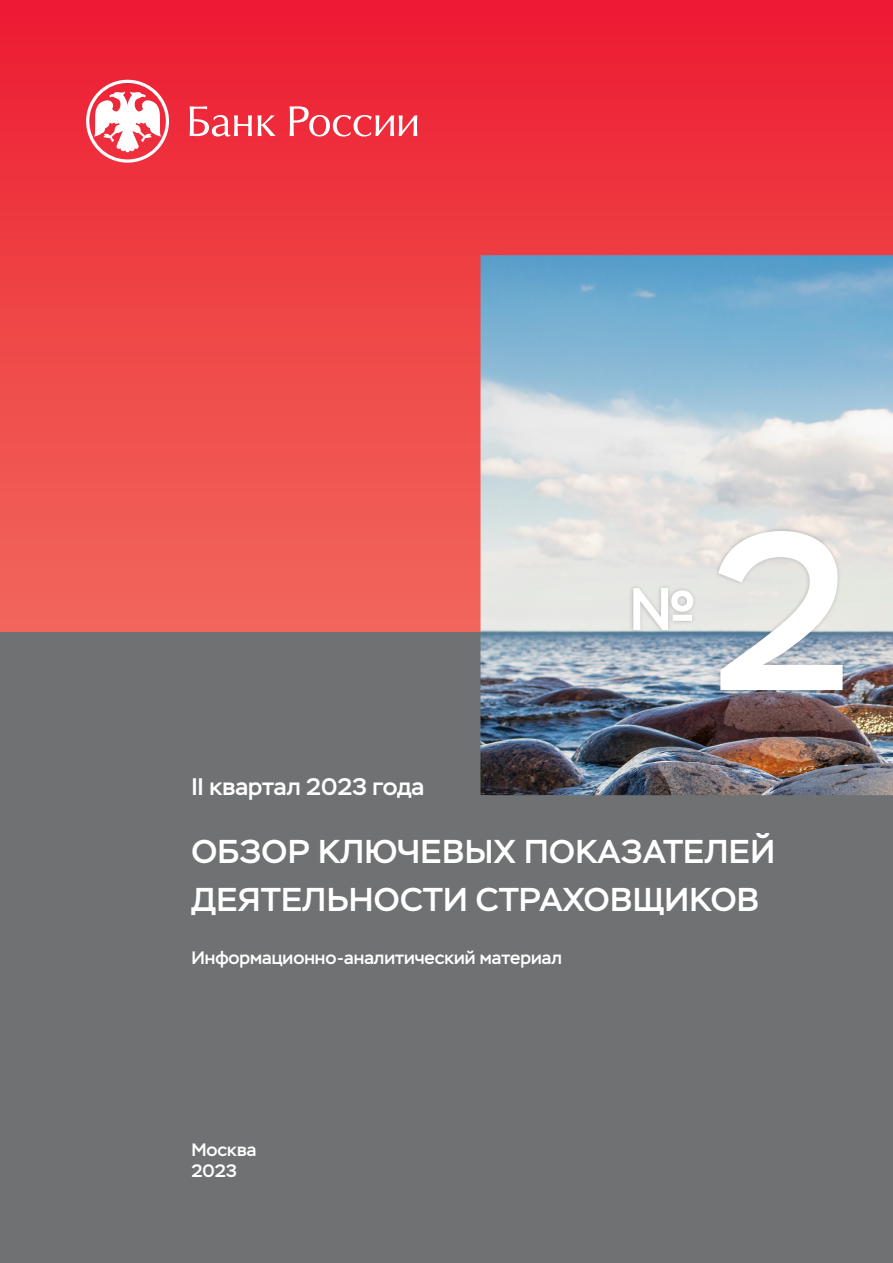
<style>
.page{position:relative;width:893px;height:1263px;background:#fff}
.page>*{position:absolute;margin:0;border:0;box-sizing:border-box;transform-origin:0 0}
.Текст{font:500 225px "Stem";color:#fff}
.Текст-2{font:500 60px "Stem";color:#fff}
.Текст-3{font:500 33px/48px "Stem";letter-spacing:.01em;color:#fff}
.Квартал{font:500 24px "Stem";color:#fff}
.Текст-4{font:500 18px "Stem";color:#fff}
</style>
<div class="page">
<div style="left:0;top:631px;width:893px;height:632px;background:#6f7172"></div>
<div style="left:0;top:0;width:893px;height:631px;background:linear-gradient(to bottom,#ed1c31,#f1695d)"></div>
<img style="left:480px;top:255px;width:413px;height:540px">
<svg style="left:86px;top:80px;width:83px;height:83px"></svg>
<svg style="left:190px;top:106px;width:62px;height:31px"></svg>
<svg style="left:258px;top:115px;width:18px;height:21px"></svg>
<svg style="left:290px;top:106px;width:127px;height:31px"></svg>
<div style="left:629px;top:526px;width:218px;height:169px;background:#231f20;opacity:.25"></div>
<p class="Текст-2" style="left:629px;top:572px;width:70px">№</p>
<p class="Текст" style="left:711px;top:474px;width:141px">2</p>
<p class="Квартал" style="left:191px;top:772px;width:234px">II квартал 2023 года</p>
<p class="Текст-3" style="left:192px;top:828px;width:585px">ОБЗОР КЛЮЧЕВЫХ ПОКАЗАТЕЛЕЙ<br>ДЕЯТЕЛЬНОСТИ СТРАХОВЩИКОВ</p>
<p class="Текст-4" style="left:191px;top:947px;width:372px">Информационно-аналитический материал</p>
<p class="Текст-4" style="left:191px;top:1138px;width:67px">Москва</p>
<p class="Текст-4" style="left:191px;top:1160px;width:47px">2023</p>
</div>
